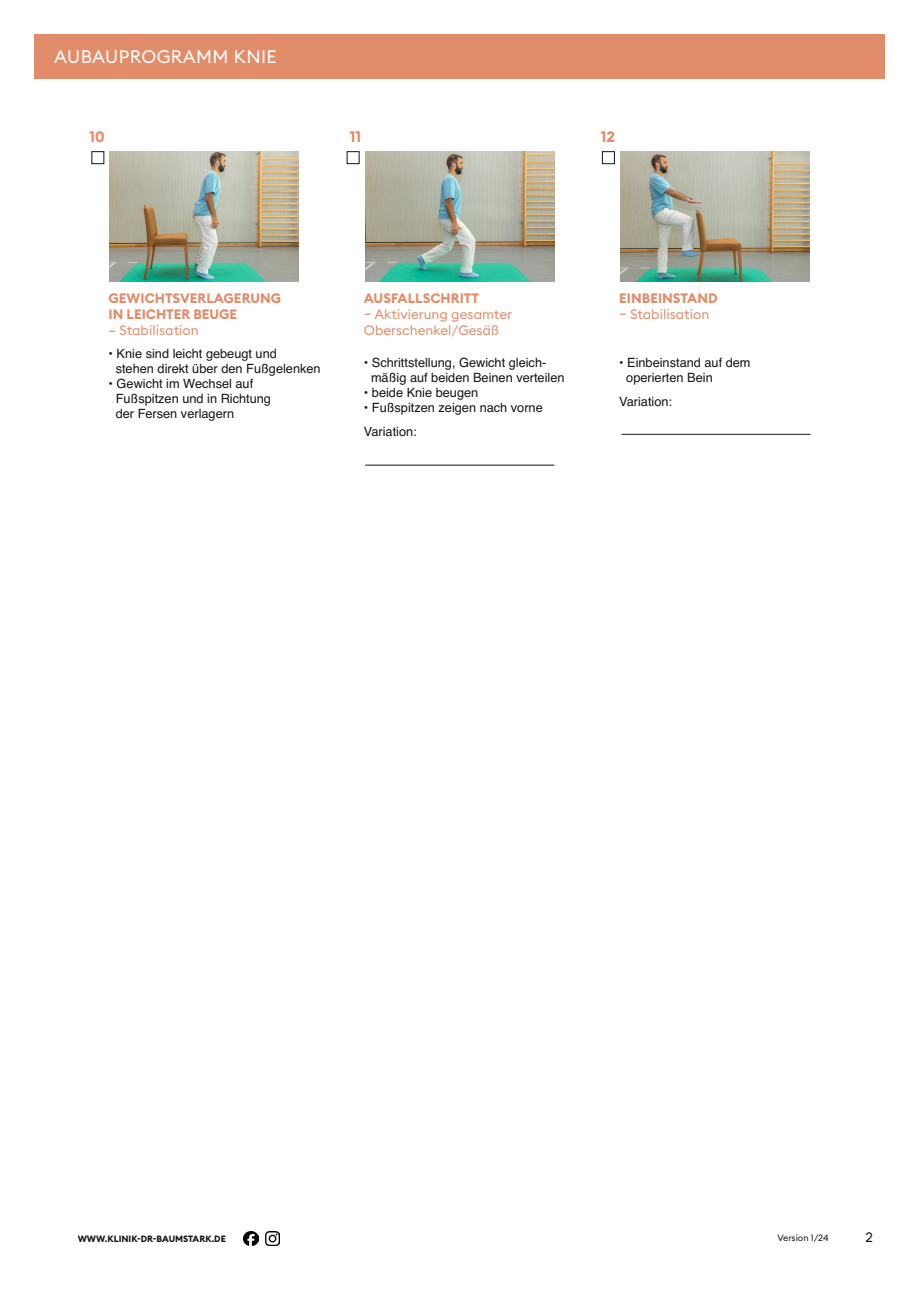
<style>
.page{position:relative;width:919px;height:1289px;background:#fff}
.page>*{position:absolute;margin:0;border:0;box-sizing:border-box;transform-origin:0 0}
._01_Bold_28pt{font:18px "Euclid Square";letter-spacing:.025em;color:#fff}
.t1{font:700 15px "Euclid Square";color:#e28c69}
.t2{font:13.5px "Euclid Square";color:#e28c69}
.t3{font:700 13.5px "Euclid Square";color:#e28c69}
.t4{font:13.5px "Euclid Square";color:#131413}
.t5{font:12.75px "Helvetica";color:#131413}
.t6{font:700 9px "Euclid Square";color:#131413}
.t7{font:9px "Euclid Square";color:#131413}
</style>
<div class="page">
<div style="left:34px;top:34px;width:850px;height:45px;background:#e28c69"></div>
<img style="left:265px;top:1231px;width:14px;height:14px">
<img style="left:244px;top:1231px;width:14px;height:14px">
<img style="left:110px;top:151px;width:189px;height:131px">
<img style="left:365px;top:151px;width:189px;height:131px">
<img style="left:620px;top:151px;width:189px;height:131px">
<div style="left:91px;top:151px;width:13px;height:13px;border:1px solid #131413"></div>
<div style="left:347px;top:151px;width:12px;height:13px;border:1px solid #131413"></div>
<div style="left:602px;top:151px;width:12px;height:13px;border:1px solid #131413"></div>
<hr style="left:621px;top:434px;width:189px;height:1px;background:#131413">
<hr style="left:365px;top:465px;width:189px;height:1px;background:#131413">
<p class="_01_Bold_28pt" style="left:54px;top:45px;width:224px">AUBAUPROGRAMM KNIE</p>
<p class="t1" style="left:89px;top:127px;width:17px">10</p>
<p class="t1" style="left:349px;top:127px;width:13px">11</p>
<p class="t1" style="left:601px;top:127px;width:16px">12</p>
<p class="t3" style="left:109px;top:289px;width:174px">GEWICHTSVERLAGERUNG</p>
<p class="t3" style="left:109px;top:305px;width:130px">IN LEICHTER BEUGE</p>
<p class="t2" style="left:109px;top:322px;width:92px">– Stabilisation</p>
<p class="t5" style="left:109px;top:343px;width:170px">• Knie sind leicht gebeugt und</p>
<p class="t5" style="left:116px;top:358px;width:206px">stehen direkt über den Fußgelenken</p>
<p class="t5" style="left:109px;top:373px;width:146px">• Gewicht im Wechsel auf</p>
<p class="t5" style="left:116px;top:388px;width:157px">Fußspitzen und in Richtung</p>
<p class="t5" style="left:116px;top:403px;width:120px">der Fersen verlagern</p>
<p class="t3" style="left:364px;top:289px;width:117px">AUSFALLSCHRITT</p>
<p class="t2" style="left:364px;top:305px;width:150px">– Aktivierung gesamter</p>
<p class="t2" style="left:364px;top:322px;width:136px">Oberschenkel/Gesäß</p>
<p class="t5" style="left:364px;top:352px;width:184px">• Schrittstellung, Gewicht gleich-</p>
<p class="t5" style="left:371px;top:367px;width:195px">mäßig auf beiden Beinen verteilen</p>
<p class="t5" style="left:364px;top:382px;width:116px">• beide Knie beugen</p>
<p class="t5" style="left:364px;top:397px;width:180px">• Fußspitzen zeigen nach vorne</p>
<p class="t5" style="left:364px;top:421px;width:54px">Variation:</p>
<p class="t3" style="left:619px;top:289px;width:100px">EINBEINSTAND</p>
<p class="t2" style="left:619px;top:305px;width:92px">– Stabilisation</p>
<p class="t5" style="left:619px;top:352px;width:133px">• Einbeinstand auf dem</p>
<p class="t5" style="left:626px;top:367px;width:88px">operierten Bein</p>
<p class="t5" style="left:619px;top:391px;width:54px">Variation:</p>
<p class="t6" style="left:78px;top:1232px;width:150px">WWW.KLINIK-DR-BAUMSTARK.DE</p>
<p class="t7" style="left:777px;top:1231px;width:53px">Version 1/24</p>
<p class="t4" style="left:865px;top:1227px;width:9px">2</p>
</div>
